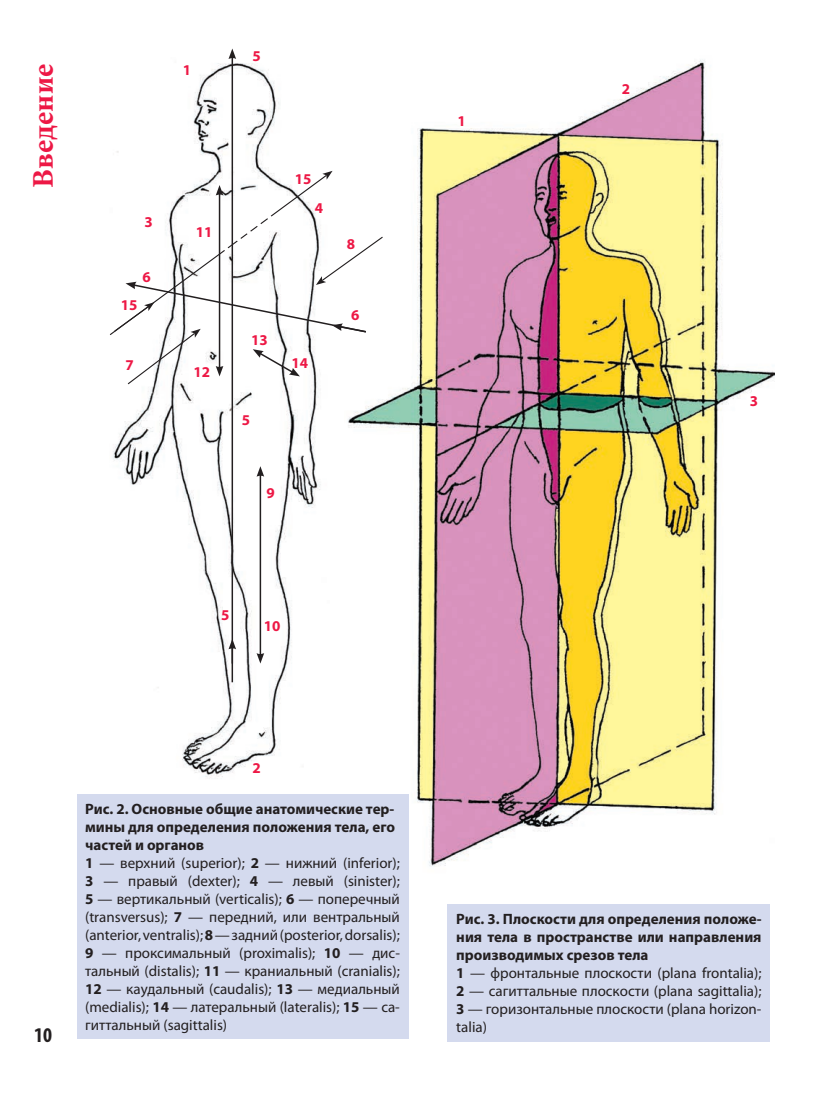
<style>
.page{position:relative;width:830px;height:1106px;background:#fff}
.page>*{position:absolute;margin:0;border:0;box-sizing:border-box;transform-origin:0 0}
.t1{font:700 30px "Minion Pro";color:#ed1845}
.t2{font:700 condensed 21px "Myriad Pro";color:#231f20}
.t3{font:15px/18px "Myriad Pro";color:#231f20}
.t4{font:700 15px "Myriad Pro";color:#ed1845}
.s1{font-weight:700}
</style>
<div class="page">
<img style="left:348px;top:60px;width:426px;height:819px">
<img style="left:113px;top:48px;width:208px;height:730px">
<div style="left:77px;top:794px;width:331px;height:245px;background:#d4daee"></div>
<div style="left:448px;top:904px;width:322px;height:138px;background:#d4daee"></div>
<hr style="left:259px;top:474px;width:2px;height:181px;background:#231f20">
<svg style="left:256px;top:466px;width:8px;height:11px"></svg>
<svg style="left:256px;top:653px;width:8px;height:10px"></svg>
<hr style="left:231px;top:57px;width:2px;height:606px;background:#231f20">
<svg style="left:228px;top:49px;width:8px;height:10px"></svg>
<hr style="left:231px;top:647px;width:2px;height:35px;background:#231f20">
<svg style="left:228px;top:639px;width:8px;height:10px"></svg>
<svg style="left:109px;top:171px;width:275px;height:214px"></svg>
<p class="t1" style="left:25px;top:188px;width:126px;rotate:-90deg">Введение</p>
<p class="t4" style="left:183px;top:64px;width:10px">1</p>
<p class="t4" style="left:252px;top:50px;width:10px">5</p>
<p class="t4" style="left:145px;top:216px;width:10px">3</p>
<p class="t4" style="left:142px;top:271px;width:10px">6</p>
<p class="t4" style="left:121px;top:300px;width:18px">15</p>
<p class="t4" style="left:125px;top:359px;width:10px">7</p>
<p class="t4" style="left:196px;top:227px;width:18px">11</p>
<p class="t4" style="left:193px;top:366px;width:18px">12</p>
<p class="t4" style="left:251px;top:334px;width:18px">13</p>
<p class="t4" style="left:242px;top:414px;width:10px">5</p>
<p class="t4" style="left:295px;top:173px;width:18px">15</p>
<p class="t4" style="left:315px;top:202px;width:10px">4</p>
<p class="t4" style="left:291px;top:357px;width:18px">14</p>
<p class="t4" style="left:347px;top:239px;width:10px">8</p>
<p class="t4" style="left:351px;top:309px;width:10px">6</p>
<p class="t4" style="left:266px;top:487px;width:10px">9</p>
<p class="t4" style="left:221px;top:609px;width:10px">5</p>
<p class="t4" style="left:264px;top:620px;width:18px">10</p>
<p class="t2" style="left:34px;top:1022px;width:19px">10</p>
<p class="t4" style="left:252px;top:762px;width:10px">2</p>
<p class="t3" style="left:85px;top:801px;width:316px"><span class="s1">Рис. 2. Основные общие анатомические тер&shy;мины для определения положения тела, его частей и органов<br>1</span> — верхний (superior); <span class="s1">2</span> — нижний (inferior); <span class="s1">3</span> — правый (dexter); <span class="s1">4</span> — лeвый (sinister); <span class="s1">5</span> — вертикальный (verticalis); <span class="s1">6</span> — поперечный (transversus); <span class="s1">7</span> — передний, или вентральный (anterior, ventralis); <span class="s1">8</span> — задний (posterior, dorsalis); <span class="s1">9</span> — проксимальный (proximalis); <span class="s1">10</span> — дис&shy;тальный (distalis); <span class="s1">11</span> — краниальный (cranialis); <span class="s1">12</span> — каудальный (caudalis); <span class="s1">13</span> — медиальный (medialis); <span class="s1">14</span> — латеральный (lateralis); <span class="s1">15</span> — са&shy;гиттальный (sagittalis)</p>
<p class="t4" style="left:457px;top:115px;width:10px">1</p>
<p class="t4" style="left:621px;top:83px;width:10px">2</p>
<p class="t4" style="left:749px;top:395px;width:10px">3</p>
<p class="t3" style="left:456px;top:911px;width:307px"><span class="s1">Рис. 3. Плоскости для определения положе&shy;ния тела в пространстве или направления производимых срезов тела<br>1</span> — фронтальные плоскости (plana frontalia); <span class="s1">2</span> — сагиттальные плоскости (plana sagittalia); <span class="s1">3</span> — горизонтальные плоскости (plana horizon&shy;talia)</p>
</div>
